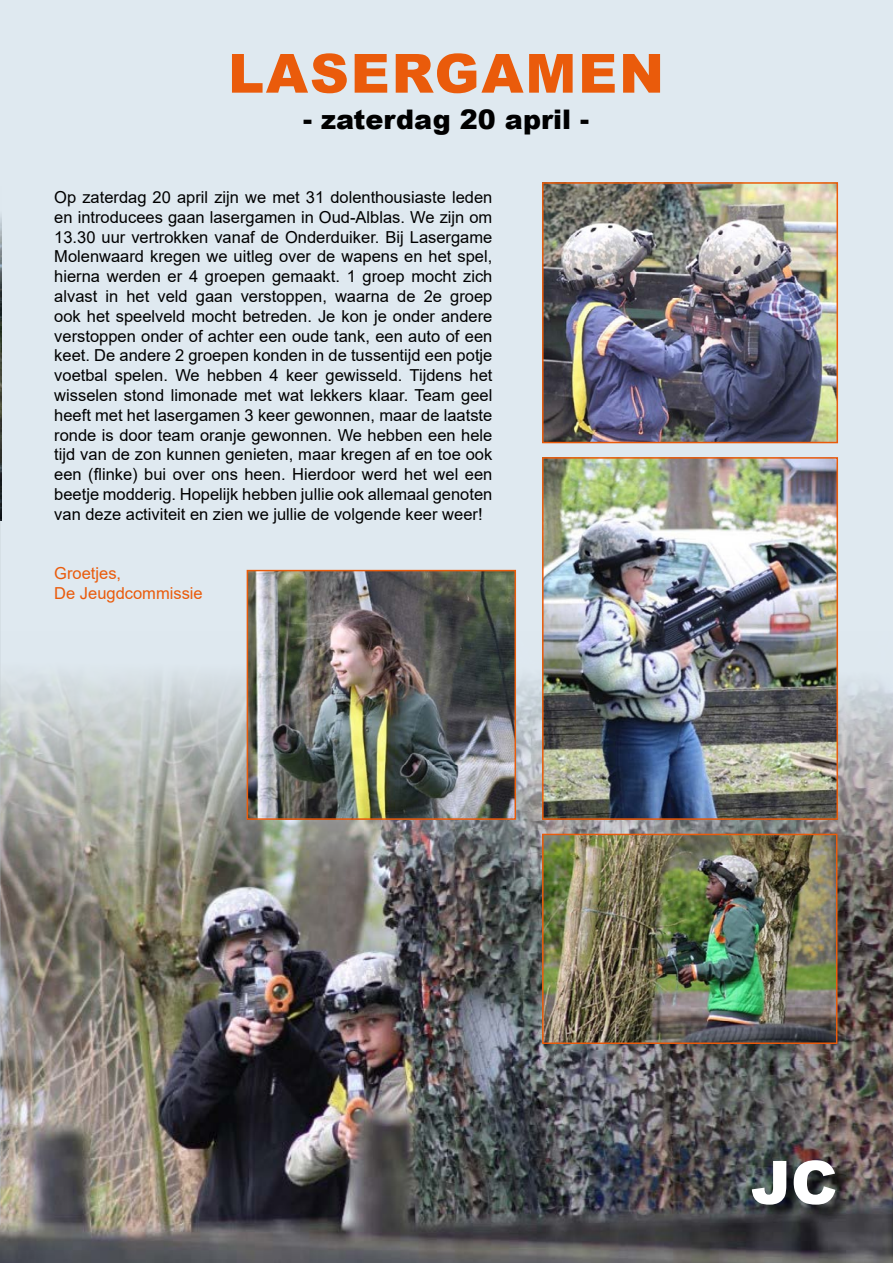
<style>
.page{position:relative;width:893px;height:1263px;background:#fff}
.page>*{position:absolute;margin:0;border:0;box-sizing:border-box;transform-origin:0 0}
.t1{font:900 60px "Arial";color:#fff}
.t2{font:900 54px "Arial";letter-spacing:.035em;color:#ea5b0b}
.t3{font:900 27px "Arial";color:#000}
.t4{font:16.5px/19.8px "Arial";color:#000;text-align:justify}
.t5{font:16.5px/19.8px "Arial";color:#ea5b0b}
</style>
<div class="page">
<div style="left:0;top:0;width:893px;height:893px;background:#dfe9f0"></div>
<img style="left:0;top:631px;width:893px;height:632px">
<img style="left:0;top:216px;width:1px;height:305px">
<div style="left:755px;top:1163px;width:98px;height:60px;background:#000;opacity:.75"></div>
<img style="left:545px;top:185px;width:290px;height:255px">
<div style="left:542px;top:182px;width:296px;height:261px;border:2px solid #ea5b0b"></div>
<img style="left:545px;top:460px;width:290px;height:357px">
<div style="left:542px;top:457px;width:296px;height:363px;border:2px solid #ea5b0b"></div>
<img style="left:545px;top:837px;width:289px;height:204px">
<div style="left:542px;top:834px;width:295px;height:210px;border:2px solid #ea5b0b"></div>
<img style="left:250px;top:573px;width:263px;height:244px">
<div style="left:247px;top:570px;width:269px;height:250px;border:2px solid #ea5b0b"></div>
<h2 class="t2" style="left:228px;top:34px;width:437px">LASERGAMEN</h2>
<h3 class="t3" style="left:303px;top:99px;width:287px">- zaterdag 20 april -</h3>
<p class="t4" style="left:54px;top:187px;width:440px">Op zaterdag 20 april zijn we met 31 dolenthousiaste leden en introducees gaan lasergamen in Oud-Alblas. We zijn om 13.30 uur vertrokken vanaf de Onderduiker. Bij Lasergame Molenwaard kregen we uitleg over de wapens en het spel, hierna werden er 4 groepen gemaakt. 1 groep mocht zich alvast in het veld gaan verstoppen, waarna de 2e groep ook het speelveld mocht betreden. Je kon je onder andere verstoppen onder of achter een oude tank, een auto of een keet. De andere 2 groepen konden in de tussentijd een potje voetbal spelen. We hebben 4 keer gewisseld. Tijdens het wisselen stond limonade met wat lekkers klaar. Team geel heeft met het lasergamen 3 keer gewonnen, maar de laatste ronde is door team oranje gewonnen. We hebben een hele tijd van de zon kunnen genieten, maar kregen af en toe ook een (flinke) bui over ons heen. Hierdoor werd het wel een beetje modderig. Hopelijk hebben jullie ook allemaal genoten van deze activiteit en zien we jullie de volgende keer weer!</p>
<p class="t5" style="left:54px;top:563px;width:150px">Groetjes,<br>De Jeugdcommissie</p>
<h1 class="t1" style="left:751px;top:1139px;width:88px">JC</h1>
</div>
